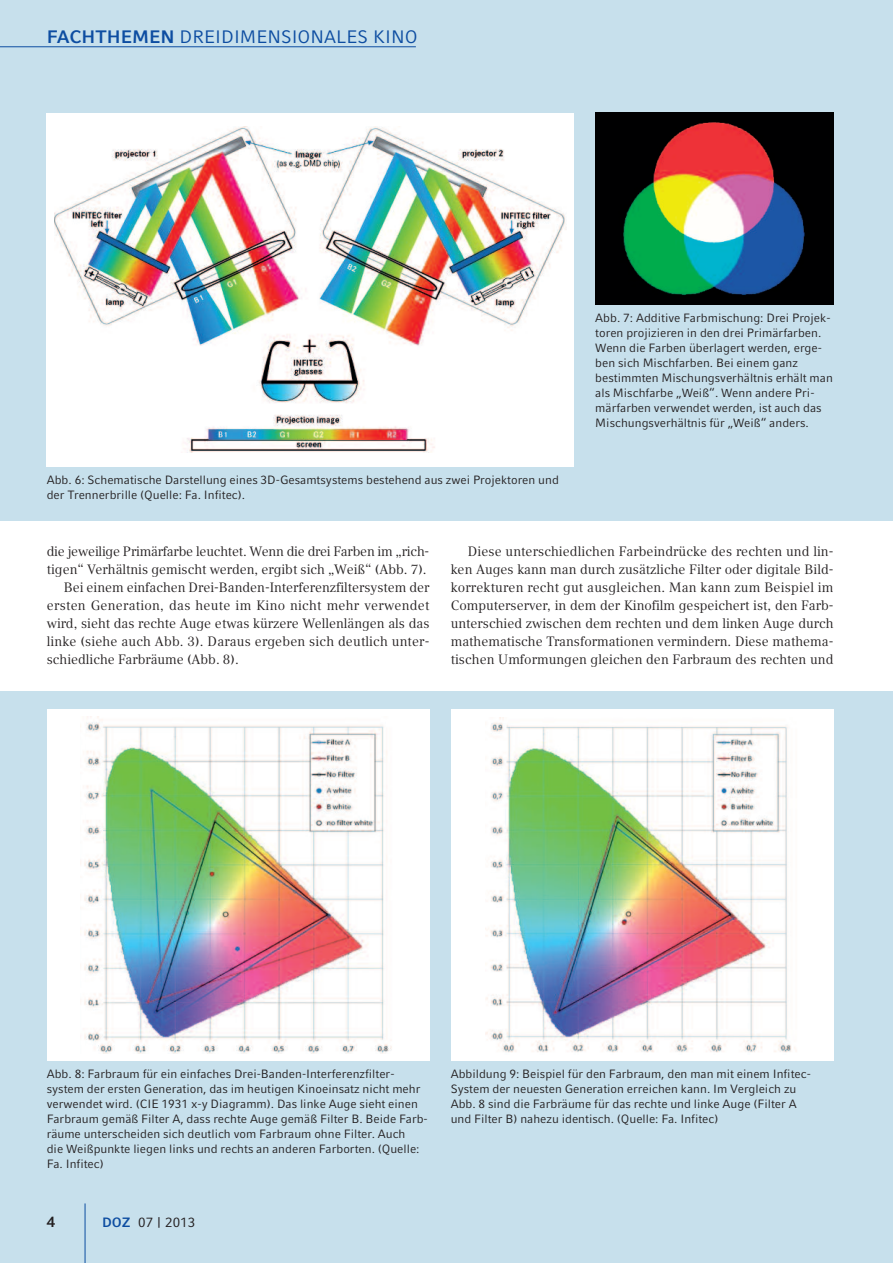
<style>
.page{position:relative;width:893px;height:1263px;background:#fff}
.page>*{position:absolute;margin:0;border:0;box-sizing:border-box;transform-origin:0 0}
.t1{font:18px "Compatil Fact LT Pro";color:#0d4da1}
.t2{font:700 15px "Compatil Fact LT Pro";color:#231f20}
.t3{font:13.5px/18px "Compatil Text LT Pro";color:#231f20;text-align:justify}
.t4{font:13.5px "Compatil Text LT Pro";letter-spacing:.02em;color:#231f20}
.t5{font:13.5px "Compatil Fact LT Pro";color:#231f20}
.t6{font:12px/15px "Compatil Fact LT Pro";color:#231f20}
.s1{font-weight:700}
.s2{font-weight:700;color:#0d4da1}
</style>
<div class="page">
<div style="left:0;top:691px;width:893px;height:572px;background:#c7e0ec"></div>
<div style="left:0;top:0;width:893px;height:520px;background:#c7e0ec"></div>
<hr style="left:85px;top:1203px;width:1px;height:60px;background:#0d4da1">
<hr style="left:0;top:46px;width:416px;height:1px;background:#0d4da1">
<div style="left:47px;top:113px;width:527px;height:353px;background:#fff"></div>
<img style="left:54px;top:126px;width:512px;height:327px">
<img style="left:595px;top:113px;width:238px;height:191px">
<div style="left:47px;top:709px;width:382px;height:351px;background:#fff"></div>
<img style="left:80px;top:716px;width:312px;height:337px">
<div style="left:451px;top:709px;width:382px;height:351px;background:#fff"></div>
<img style="left:485px;top:717px;width:312px;height:336px">
<h1 class="t1" style="left:47px;top:31px;width:372px"><span class="s1">FACHTHEMEN</span> DREIDIMENSIONALES KINO</h1>
<p class="t6" style="left:47px;top:474px;width:514px">Abb. 6: Schematische Darstellung eines 3D-Gesamtsystems bestehend aus zwei Projektoren und der Trennerbrille (Quelle: Fa. Infitec).</p>
<p class="t6" style="left:595px;top:312px;width:239px">Abb. 7: Additive Farbmischung: Drei Projek&shy;toren projizieren in den drei Primärfarben.<br>Wenn die Farben überlagert werden, erge&shy;ben sich Mischfarben. Bei einem ganz bestimmten Mischungsverhältnis erhält man als Mischfarbe „Weiß“. Wenn andere Pri&shy;märfarben verwendet werden, ist auch das Mischungsverhältnis für „Weiß“ anders.</p>
<p class="t3" style="left:47px;top:544px;width:384px">die jeweilige Primärfarbe leuchtet. Wenn die drei Farben im „rich-</p>
<p class="t3" style="left:47px;top:562px;width:381px">tigen“ Verhältnis gemischt werden, ergibt sich „Weiß“ (Abb. 7).</p>
<p class="t3" style="left:64px;top:580px;width:367px">Bei einem einfachen Drei-Banden-Interferenzfiltersystem der</p>
<p class="t4" style="left:47px;top:601px;width:384px">ersten Generation, das heute im Kino nicht mehr verwendet</p>
<p class="t3" style="left:47px;top:616px;width:384px">wird, sieht das rechte Auge etwas kürzere Wellenlängen als das</p>
<p class="t3" style="left:47px;top:634px;width:384px">linke (siehe auch Abb. 3). Daraus ergeben sich deutlich unter-</p>
<p class="t3" style="left:47px;top:652px;width:193px">schiedliche Farbräume (Abb. 8).</p>
<p class="t3" style="left:451px;top:544px;width:384px;text-indent:17px">Diese unterschiedlichen Farbeindrücke des rechten und lin&shy;ken Auges kann man durch zusätzliche Filter oder digitale Bild&shy;korrekturen recht gut ausgleichen. Man kann zum Beispiel im Computerserver, in dem der Kinofilm gespeichert ist, den Farb&shy;unterschied zwischen dem rechten und dem linken Auge durch mathematische Transformationen vermindern. Diese mathema&shy;tischen Umformungen gleichen den Farbraum des rechten und</p>
<p class="t6" style="left:47px;top:1068px;width:382px">Abb. 8: Farbraum für ein einfaches Drei-Banden-Interferenzfilter&shy;system der ersten Generation, das im heutigen Kinoeinsatz nicht mehr verwendet wird. (CIE 1931 x-y Diagramm). Das linke Auge sieht einen Farbraum gemäß Filter A, dass rechte Auge gemäß Filter B. Beide Farb&shy;räume unterscheiden sich deutlich vom Farbraum ohne Filter. Auch<br>die Weißpunkte liegen links und rechts an anderen Farborten. (Quelle:<br>Fa. Infitec)</p>
<p class="t6" style="left:451px;top:1068px;width:362px">Abbildung 9: Beispiel für den Farbraum, den man mit einem Infitec-System der neuesten Generation erreichen kann. Im Vergleich zu Abb. 8 sind die Farbräume für das rechte und linke Auge (Filter A und Filter B) nahezu identisch. (Quelle: Fa. Infitec)</p>
<p class="t2" style="left:47px;top:1216px;width:10px">4</p>
<p class="t5" style="left:102px;top:1217px;width:95px"><span class="s2">DOZ</span> 07 | 2013</p>
</div>
